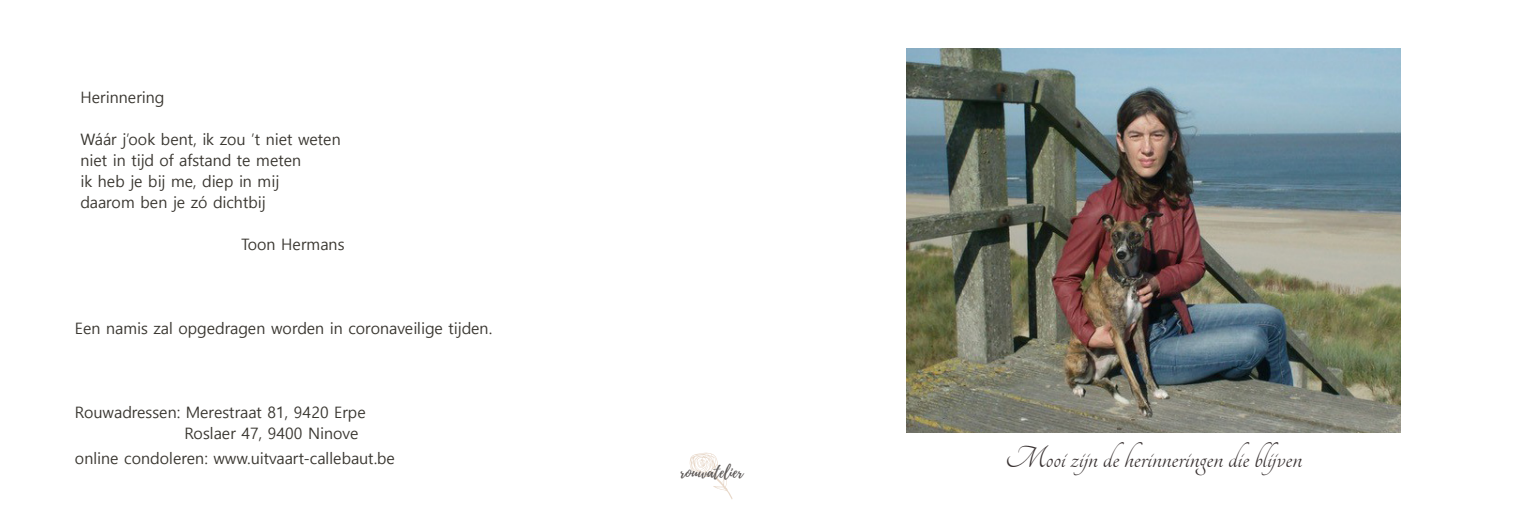
<style>
.page{position:relative;width:1538px;height:521px;background:#fff}
.page>*{position:absolute;margin:0;border:0;box-sizing:border-box;transform-origin:0 0}
.t1{font:33.25px "Tangerine";color:#383131}
.t2{font:15.75px "Malgun Gothic";color:#393630}
.t3{font:15.75px "Playlist Script";color:#5b5756}
</style>
<div class="page">
<img style="left:906px;top:49px;width:495px;height:383px">
<svg style="left:689px;top:452px;width:44px;height:47px"></svg>
<p class="t2" style="left:80px;top:88px;width:85px">Herinnering</p>
<p class="t2" style="left:80px;top:130px;width:262px">Wáár j’ook bent, ik zou ’t niet weten</p>
<p class="t2" style="left:80px;top:151px;width:222px">niet in tijd of afstand te meten</p>
<p class="t2" style="left:80px;top:172px;width:200px">ik heb je bij me, diep in mij</p>
<p class="t2" style="left:80px;top:193px;width:187px">daarom ben je zó dichtbij</p>
<p class="t2" style="left:241px;top:235px;width:105px">Toon Hermans</p>
<p class="t2" style="left:75px;top:319px;width:419px">Een namis zal opgedragen worden in coronaveilige tijden.</p>
<p class="t2" style="left:75px;top:403px;width:292px">Rouwadressen: Merestraat 81, 9420 Erpe</p>
<p class="t2" style="left:185px;top:424px;width:175px">Roslaer 47, 9400 Ninove</p>
<p class="t2" style="left:75px;top:450px;width:322px">online condoleren: www.uitvaart-callebaut.be</p>
<p class="t1" style="left:1005px;top:441px;width:298px">Mooi zijn de herinneringen die blijven</p>
<p class="t3" style="left:680px;top:461px;width:64px">rouwatelier</p>
</div>
